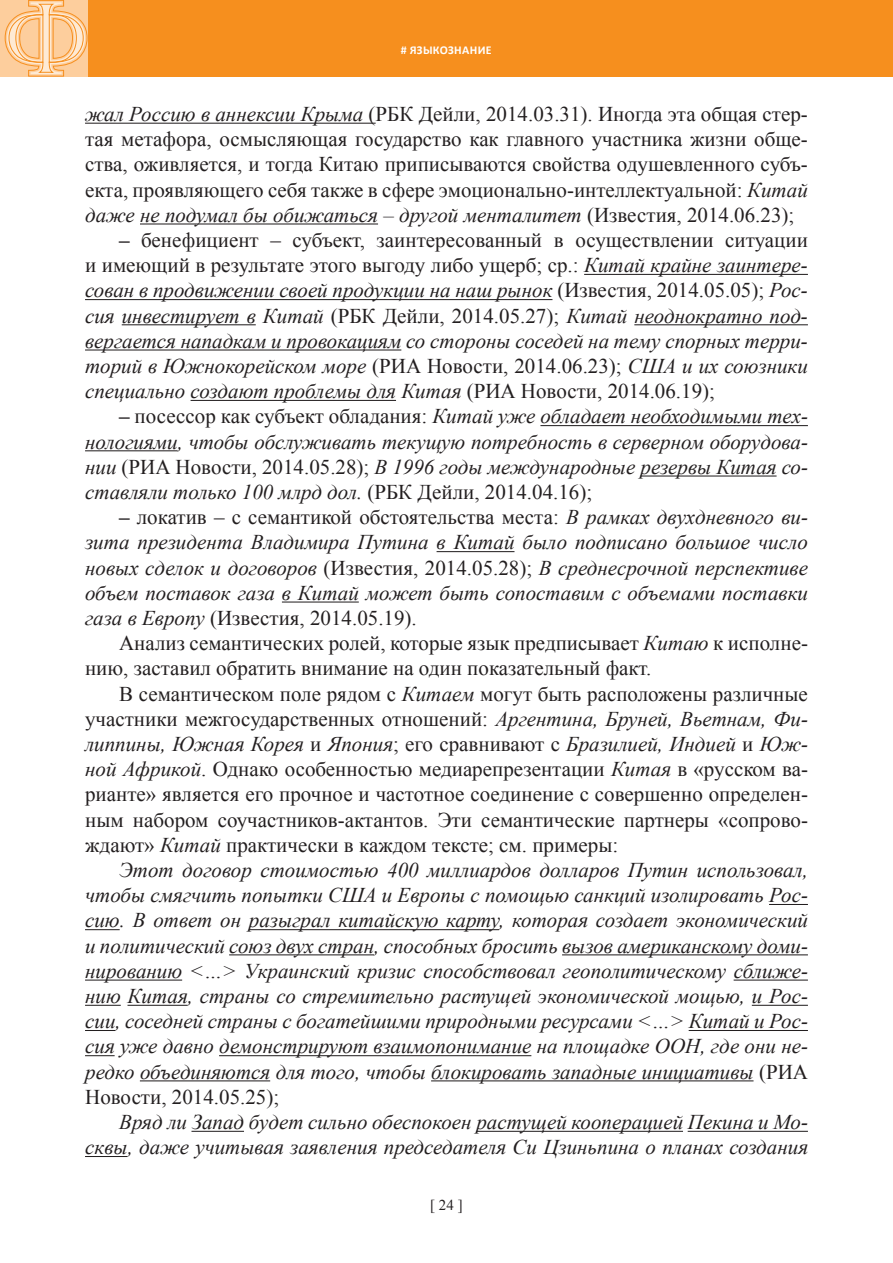
<style>
.page{position:relative;width:893px;height:1263px;background:#fff}
.page>*{position:absolute;margin:0;border:0;box-sizing:border-box;transform-origin:0 0}
.t1{font:italic 21px/25.2px "Times New Roman";color:#231f20;text-align:justify}
.t2{font:21px/25.2px "Times New Roman";color:#231f20;text-align:justify}
.t3{font:15px "Times New Roman";color:#231f20}
.t4{font:700 12px "Calibri";letter-spacing:.03em;color:#fff}
.s1{font-style:italic}
.s2{font-weight:700;font-style:normal}
.s3{font-style:normal}
</style>
<div class="page">
<div style="left:0;top:0;width:893px;height:77px;background:#f68f1e"></div>
<div style="left:0;top:0;width:88px;height:77px;background:#fdce9d"></div>
<svg style="left:4px;top:0;width:84px;height:77px"></svg>
<hr style="left:85px;top:123px;width:291px;height:1px;background:#231f20">
<hr style="left:140px;top:223px;width:238px;height:1px;background:#231f20">
<hr style="left:584px;top:274px;width:224px;height:1px;background:#231f20">
<hr style="left:85px;top:299px;width:467px;height:1px;background:#231f20">
<hr style="left:122px;top:324px;width:134px;height:1px;background:#231f20">
<hr style="left:634px;top:324px;width:174px;height:1px;background:#231f20">
<hr style="left:85px;top:349px;width:316px;height:1px;background:#231f20">
<hr style="left:191px;top:400px;width:205px;height:1px;background:#231f20">
<hr style="left:540px;top:425px;width:268px;height:1px;background:#231f20">
<hr style="left:85px;top:450px;width:93px;height:1px;background:#231f20">
<hr style="left:640px;top:475px;width:137px;height:1px;background:#231f20">
<hr style="left:437px;top:551px;width:77px;height:1px;background:#231f20">
<hr style="left:282px;top:601px;width:77px;height:1px;background:#231f20">
<hr style="left:769px;top:904px;width:39px;height:1px;background:#231f20">
<hr style="left:85px;top:929px;width:35px;height:1px;background:#231f20">
<hr style="left:249px;top:929px;width:250px;height:1px;background:#231f20">
<hr style="left:229px;top:954px;width:145px;height:1px;background:#231f20">
<hr style="left:562px;top:954px;width:246px;height:1px;background:#231f20">
<hr style="left:85px;top:979px;width:97px;height:1px;background:#231f20">
<hr style="left:734px;top:979px;width:74px;height:1px;background:#231f20">
<hr style="left:85px;top:1005px;width:36px;height:1px;background:#231f20">
<hr style="left:127px;top:1005px;width:61px;height:1px;background:#231f20">
<hr style="left:752px;top:1005px;width:56px;height:1px;background:#231f20">
<hr style="left:85px;top:1030px;width:30px;height:1px;background:#231f20">
<hr style="left:689px;top:1030px;width:119px;height:1px;background:#231f20">
<hr style="left:85px;top:1055px;width:30px;height:1px;background:#231f20">
<hr style="left:219px;top:1055px;width:312px;height:1px;background:#231f20">
<hr style="left:140px;top:1080px;width:130px;height:1px;background:#231f20">
<hr style="left:431px;top:1080px;width:322px;height:1px;background:#231f20">
<hr style="left:191px;top:1131px;width:53px;height:1px;background:#231f20">
<hr style="left:476px;top:1131px;width:207px;height:1px;background:#231f20">
<hr style="left:688px;top:1131px;width:120px;height:1px;background:#231f20">
<hr style="left:85px;top:1156px;width:43px;height:1px;background:#231f20">
<p class="t4" style="left:401px;top:43px;width:92px"># ЯЗЫКОЗНАНИЕ</p>
<p class="t2" style="left:85px;top:101px;width:724px"><span class="s1">жал Россию в аннексии Крыма</span> (РБК Дейли, 2014.03.31). Иногда эта общая стер&shy;тая метафора, осмысляющая государство как главного участника жизни обще&shy;ства, оживляется, и тогда Китаю приписываются свойства одушевленного субъ&shy;екта, проявляющего себя также в сфере эмоционально-интеллектуальной: <span class="s1">Китай даже не подумал бы обижаться – другой менталитет</span> (Известия, 2014.06.23);</p>
<p class="t1" style="left:85px;top:227px;width:724px;text-indent:34px"><span class="s2">–</span> <span class="s3">бенефициент – субъект, заинтересованный в осуществлении ситуации и имеющий в результате этого выгоду либо ущерб; ср.:</span> Китай крайне заинтере&shy;сован в продвижении своей продукции на наш рынок <span class="s3">(Известия, 2014.05.05);</span> Рос&shy;сия инвестирует в Китай <span class="s3">(РБК Дейли, 2014.05.27);</span> Китай неоднократно под&shy;вергается нападкам и провокациям со стороны соседей на тему спорных терри&shy;торий в Южнокорейском море <span class="s3">(РИА Новости, 2014.06.23);</span> США и их союзники специально создают проблемы для Китая <span class="s3">(РИА Новости, 2014.06.19);</span></p>
<p class="t1" style="left:85px;top:403px;width:724px;text-indent:34px"><span class="s2">–</span> <span class="s3">посессор как субъект обладания:</span> Китай уже обладает необходимыми тех&shy;нологиями, чтобы обслуживать текущую потребность в серверном оборудова&shy;нии <span class="s3">(РИА Новости, 2014.05.28);</span> В 1996 годы международные резервы Китая со&shy;ставляли только 100 млрд дол. <span class="s3">(РБК Дейли, 2014.04.16);</span></p>
<p class="t1" style="left:85px;top:504px;width:724px;text-indent:34px"><span class="s2">–</span> <span class="s3">локатив – с семантикой обстоятельства места:</span> В рамках двухдневного ви&shy;зита президента Владимира Путина в Китай было подписано большое число новых сделок и договоров <span class="s3">(Известия, 2014.05.28);</span> В среднесрочной перспективе объем поставок газа в Китай может быть сопоставим с объемами поставки газа в Европу <span class="s3">(Известия, 2014.05.19).</span></p>
<p class="t2" style="left:85px;top:630px;width:724px;text-indent:34px">Анализ семантических ролей, которые язык предписывает <span class="s1">Китаю</span> к исполне&shy;нию, заставил обратить внимание на один показательный факт.</p>
<p class="t2" style="left:85px;top:681px;width:724px;text-indent:34px">В семантическом поле рядом с <span class="s1">Китаем</span> могут быть расположены различные участники межгосударственных отношений: <span class="s1">Аргентина, Бруней, Вьетнам, Фи&shy;липпины, Южная Корея</span> и <span class="s1">Япония</span>; его сравнивают с <span class="s1">Бразилией, Индией</span> и <span class="s1">Юж&shy;ной Африкой</span>. Однако особенностью медиарепрезентации <span class="s1">Китая</span> в «русском ва&shy;рианте» является его прочное и частотное соединение с совершенно определен&shy;ным набором соучастников-актантов. Эти семантические партнеры «сопрово&shy;ждают» <span class="s1">Китай</span> практически в каждом тексте; см. примеры:</p>
<p class="t1" style="left:85px;top:857px;width:724px;text-indent:34px">Этот договор стоимостью 400 миллиардов долларов Путин использовал, чтобы смягчить попытки США и Европы с помощью санкций изолировать Рос&shy;сию. В ответ он разыграл китайскую карту, которая создает экономический и политический союз двух стран, способных бросить вызов американскому доми&shy;нированию &lt;…&gt; Украинский кризис способствовал геополитическому сближе&shy;нию Китая, страны со стремительно растущей экономической мощью, и Рос&shy;сии, соседней страны с богатейшими природными ресурсами &lt;…&gt; Китай и Рос&shy;сия уже давно демонстрируют взаимопонимание на площадке ООН, где они не&shy;редко объединяются для того, чтобы блокировать западные инициативы <span class="s3">(РИА Новости, 2014.05.25);</span></p>
<p class="t1" style="left:85px;top:1109px;width:724px;text-align:right">Вряд ли Запад будет сильно обеспокоен растущей кооперацией Пекина и Мо&shy;сквы, даже учитывая заявления председателя Си Цзиньпина о планах создания</p>
<p class="t3" style="left:430px;top:1194px;width:34px">[ 24 ]</p>
</div>
